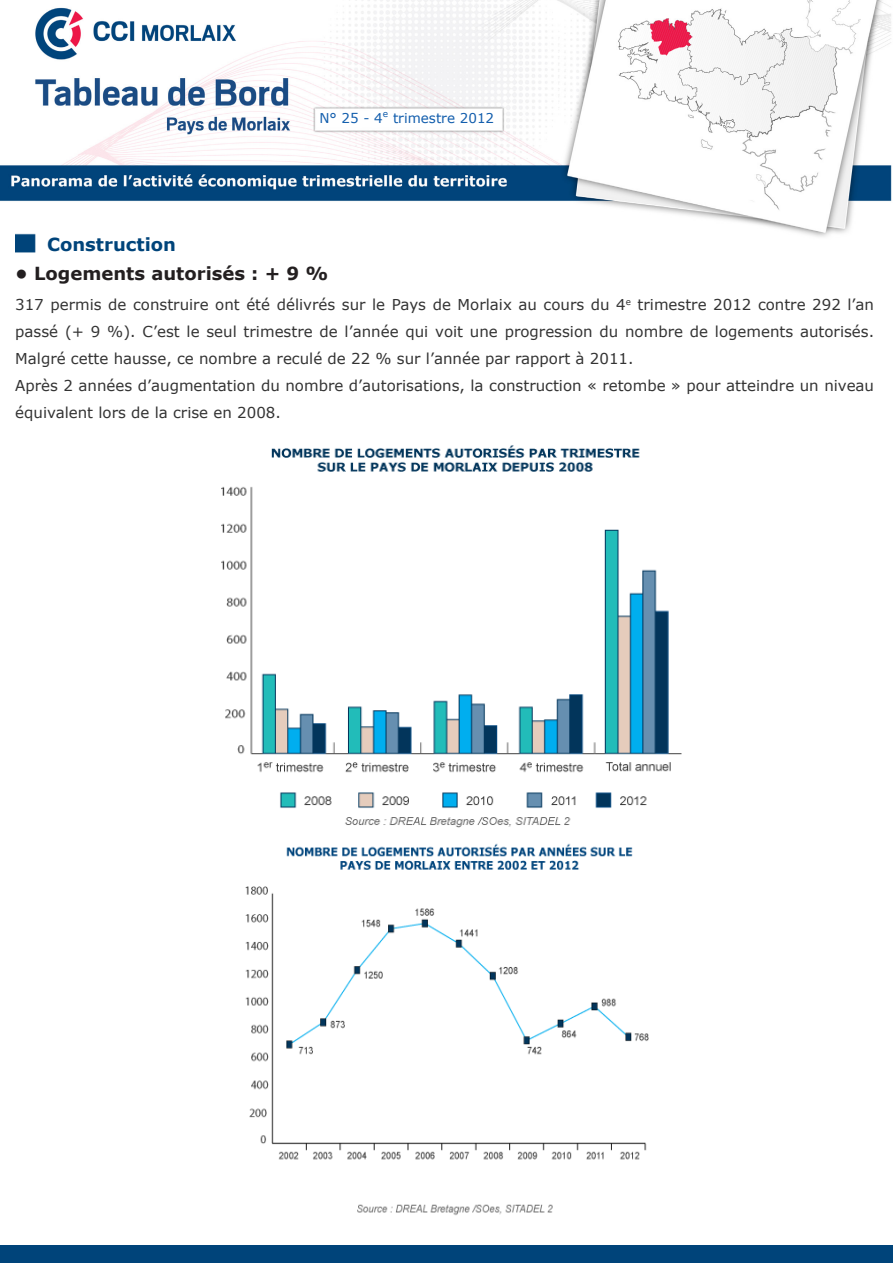
<style>
.page{position:relative;width:893px;height:1263px;background:#fff}
.page>*{position:absolute;margin:0;border:0;box-sizing:border-box;transform-origin:0 0}
.titre_H4{font:700 18px "Verdana";color:#231f20}
.titres_puce_bleu{font:700 18px "Verdana";color:#00447a}
.content{font:15px/27px "Verdana";color:#333;text-align:justify}
.t1{font:13.5px "Verdana";color:#135ead}
</style>
<div class="page">
<img style="left:0;top:0;width:892px;height:237px">
<div style="left:0;top:1246px;width:893px;height:17px;background:#00447a"></div>
<img style="left:15px;top:225px;width:27px;height:28px">
<img style="left:245px;top:843px;width:404px;height:373px">
<img style="left:221px;top:445px;width:461px;height:383px">
<p class="t1" style="left:319px;top:109px;width:176px">N° 25 - 4<sup>e</sup> trimestre 2012</p>
<p class="titres_puce_bleu" style="left:47px;top:232px;width:130px">Construction</p>
<p class="titre_H4" style="left:15px;top:260px;width:315px">• Logements autorisés : + 9 %</p>
<p class="content" style="left:15px;top:291px;width:860px">317 permis de construire ont été délivrés sur le Pays de Morlaix au cours du 4<sup>e</sup> trimestre 2012 contre 292 l’an passé (+ 9 %). C’est le seul trimestre de l’année qui voit une progression du nombre de logements autorisés.<br>Malgré cette hausse, ce nombre a reculé de 22 % sur l’année par rapport à 2011.</p>
<p class="content" style="left:15px;top:372px;width:860px">Après 2 années d’augmentation du nombre d’autorisations, la construction « retombe » pour atteindre un niveau équivalent lors de la crise en 2008.</p>
</div>
